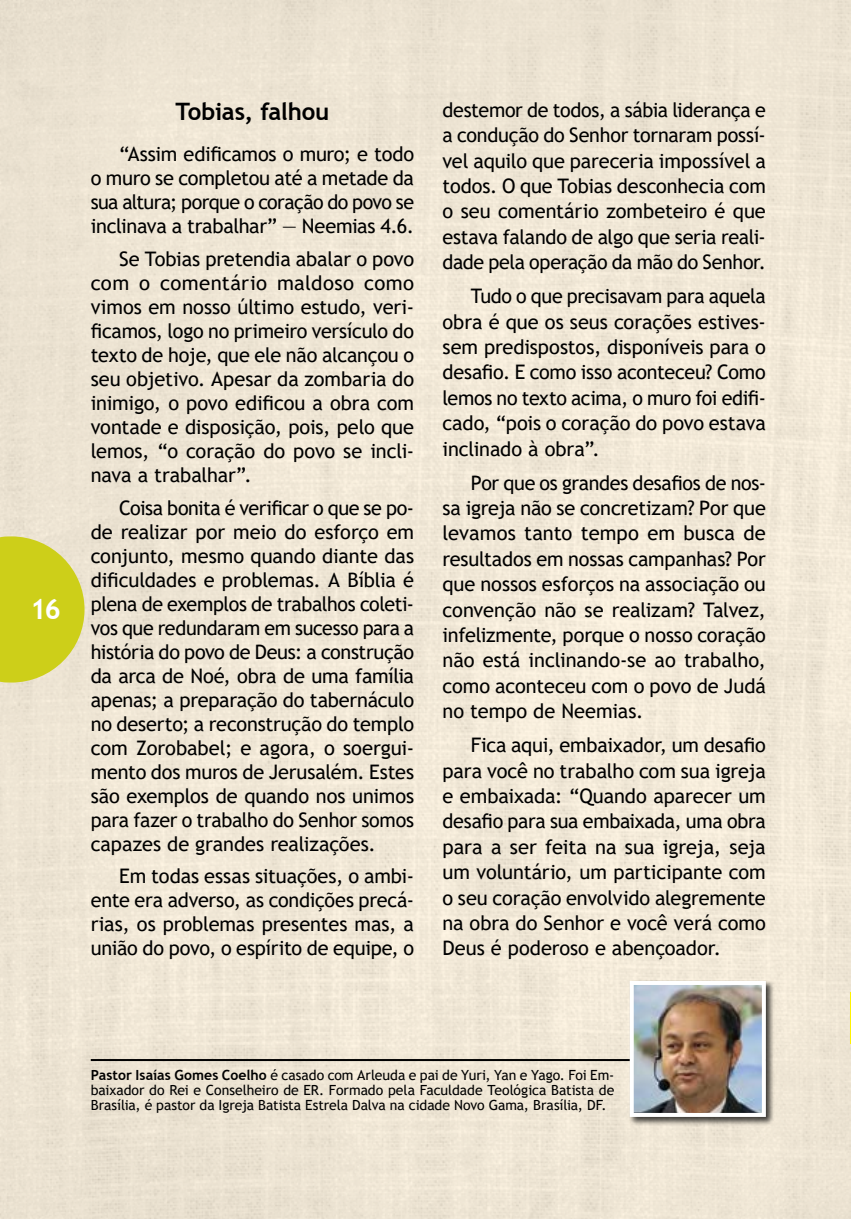
<style>
.page{position:relative;width:851px;height:1219px;background:#fff}
.page>*{position:absolute;margin:0;border:0;box-sizing:border-box;transform-origin:0 0}
.t1{font:700 28px "Trebuchet MS";color:#fff}
.t2{font:700 24px "Trebuchet MS";letter-spacing:-.015em;color:#000}
.t3{font:20px/24px "Trebuchet MS";letter-spacing:-.01em;color:#000;text-align:justify}
.t4{font:14px/15px "Trebuchet MS";letter-spacing:-.005em;color:#000;text-align:justify}
.s1{font-weight:700}
</style>
<div class="page">
<div style="left:0;top:0;width:850px;height:1219px;background:#efe6d5"></div>
<hr style="left:91px;top:1059px;width:674px;height:2px;background:#000">
<div style="left:628px;top:980px;width:146px;height:146px;background:#000;opacity:.75"></div>
<img style="left:634px;top:986px;width:126px;height:126px">
<div style="left:629px;top:981px;width:136px;height:136px;border:4px solid #fff"></div>
<hr style="left:850px;top:992px;width:1px;height:51px;background:#fff200">
<svg style="left:0;top:536px;width:84px;height:147px"></svg>
<h1 class="t1" style="left:30px;top:592px;width:32px">16</h1>
<p class="t2" style="left:175px;top:97px;width:155px">Tobias, falhou</p>
<p class="t3" style="left:91px;top:142px;width:325px;text-indent:28px">“Assim edificamos o muro; e todo o muro se completou até a metade da sua altura; porque o coração do povo se inclinava a trabalhar” — Neemias 4.6.</p>
<p class="t3" style="left:91px;top:247px;width:325px;text-indent:28px">Se Tobias pretendia abalar o povo com o comentário maldoso como vimos em nosso último estudo, veri&shy;ficamos, logo no primeiro versículo do texto de hoje, que ele não alcançou o seu objetivo. Apesar da zombaria do inimigo, o povo edificou a obra com vontade e disposição, pois, pelo que lemos, “o coração do povo se incli&shy;nava a trabalhar”.</p>
<p class="t3" style="left:91px;top:495px;width:325px;text-indent:28px">Coisa bonita é verificar o que se po&shy;de realizar por meio do esforço em conjunto, mesmo quando diante das dificuldades e problemas. A Bíblia é plena de exemplos de trabalhos coleti&shy;vos que redundaram em sucesso para a história do povo de Deus: a construção da arca de Noé, obra de uma família apenas; a preparação do tabernáculo no deserto; a reconstrução do templo com Zorobabel; e agora, o soergui&shy;mento dos muros de Jerusalém. Estes são exemplos de quando nos unimos para fazer o trabalho do Senhor somos capazes de grandes realizações.</p>
<p class="t3" style="left:91px;top:864px;width:325px;text-indent:28px">Em todas essas situações, o ambi&shy;ente era adverso, as condições precá&shy;rias, os problemas presentes mas, a união do povo, o espírito de equipe, o</p>
<p class="t3" style="left:442px;top:97px;width:325px;line-height:25.4px">destemor de todos, a sábia liderança e a condução do Senhor tornaram possí&shy;vel aquilo que pareceria impossível a todos. O que Tobias desconhecia com o seu comentário zombeteiro é que estava falando de algo que seria reali&shy;dade pela operação da mão do Senhor.</p>
<p class="t3" style="left:442px;top:283px;width:325px;line-height:25.4px;text-indent:28px">Tudo o que precisavam para aquela obra é que os seus corações estives&shy;sem predispostos, disponíveis para o desafio. E como isso aconteceu? Como lemos no texto acima, o muro foi edifi&shy;cado, “pois o coração do povo estava inclinado à obra”.</p>
<p class="t3" style="left:442px;top:470px;width:325px;line-height:25.4px;text-indent:28px">Por que os grandes desafios de nos&shy;sa igreja não se concretizam? Por que levamos tanto tempo em busca de resultados em nossas campanhas? Por que nossos esforços na associação ou convenção não se realizam? Talvez, infelizmente, porque o nosso coração não está inclinando-se ao trabalho, como aconteceu com o povo de Judá no tempo de Neemias.</p>
<p class="t3" style="left:442px;top:732px;width:325px;line-height:25.4px;text-indent:28px">Fica aqui, embaixador, um desafio para você no trabalho com sua igreja e embaixada: “Quando aparecer um desafio para sua embaixada, uma obra para a ser feita na sua igreja, seja um voluntário, um participante com o seu coração envolvido alegremente na obra do Senhor e você verá como Deus é poderoso e abençoador.</p>
<p class="t4" style="left:91px;top:1068px;width:525px"><span class="s1">Pastor Isaías Gomes Coelho</span> é casado com Arleuda e pai de Yuri, Yan e Yago. Foi Em&shy;baixador do Rei e Conselheiro de ER. Formado pela Faculdade Teológica Batista de Brasília, é pastor da Igreja Batista Estrela Dalva na cidade Novo Gama, Brasília, DF.</p>
</div>
